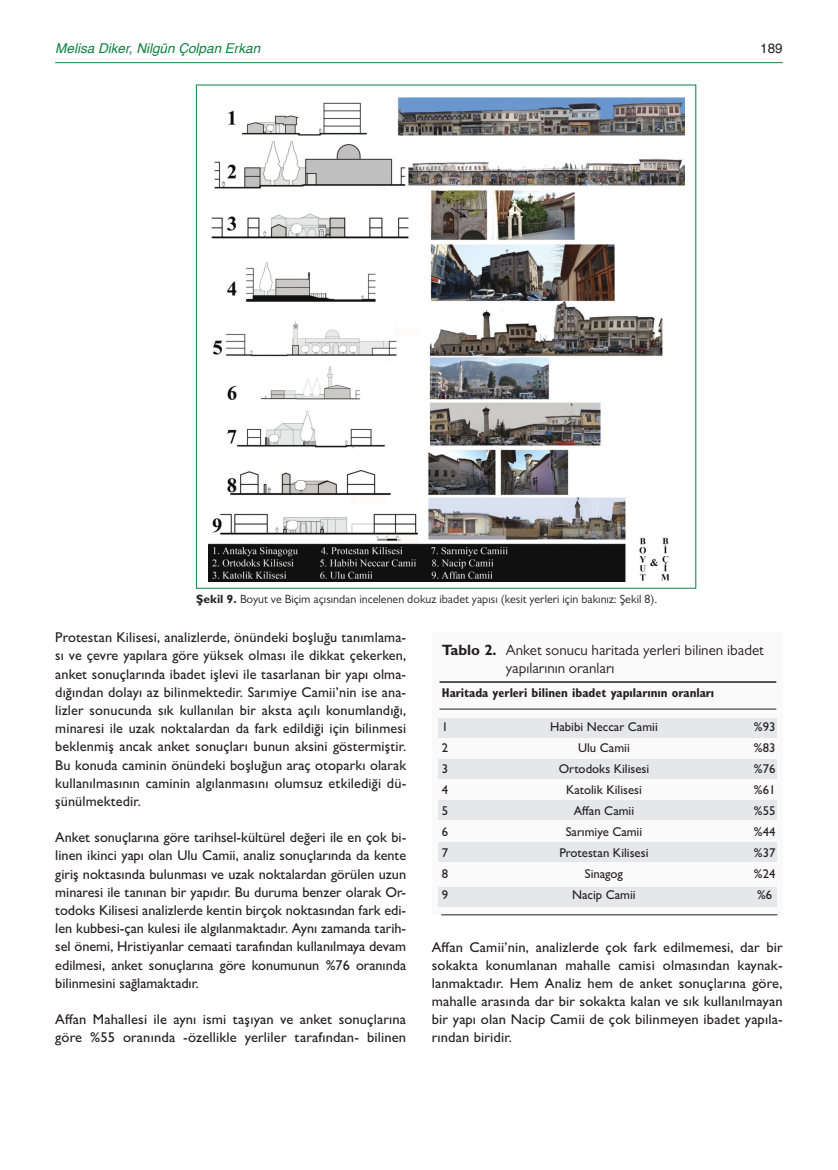
<style>
.page{position:relative;width:838px;height:1170px;background:#fff}
.page>*{position:absolute;margin:0;border:0;box-sizing:border-box;transform-origin:0 0}
.t1{font:15px/18px "Gill Sans MT Pro";color:#231f20}
.t2{font:500 14.25px/18.1px "Gill Sans MT Pro";letter-spacing:.01em;color:#231f20;text-align:justify}
.t3{font:italic 13.5px "Helvetica";color:#0e813f}
.t4{font:13.5px "Helvetica";color:#231f20}
.t5{font:500 12.75px "Gill Sans MT Pro";color:#231f20}
.t6{font:700 condensed 12.75px "Gill Sans MT Pro";color:#231f20}
.t7{font:12px "Gill Sans MT Pro";color:#231f20}
.s1{font-weight:700}
</style>
<div class="page">
<hr style="left:55px;top:62px;width:727px;height:1px;background:#0e813f">
<img style="left:208px;top:97px;width:476px;height:485px">
<div style="left:432px;top:632px;width:350px;height:283px;background:#fafafa"></div>
<div style="left:438px;top:718px;width:338px;height:19px;background:#e6e7e9"></div>
<div style="left:438px;top:759px;width:338px;height:19px;background:#e6e7e9"></div>
<div style="left:438px;top:800px;width:338px;height:20px;background:#e6e7e9"></div>
<div style="left:438px;top:842px;width:338px;height:19px;background:#e6e7e9"></div>
<div style="left:438px;top:887px;width:338px;height:19px;background:#e6e7e9"></div>
<hr style="left:439px;top:681px;width:337px;height:1px;background:#231f20">
<hr style="left:439px;top:708px;width:337px;height:1px;background:#231f20">
<hr style="left:441px;top:914px;width:336px;height:1px;background:#231f20">
<p class="t3" style="left:55px;top:37px;width:206px">Melisa Diker, Nilgün Çolpan Erkan</p>
<p class="t4" style="left:760px;top:38px;width:24px">189</p>
<p class="t7" style="left:196px;top:591px;width:463px"><span class="s1">Şekil 9.</span> Boyut ve Biçim açısından incelenen dokuz ibadet yapısı (kesit yerleri için bakınız: Şekil 8).</p>
<p class="t1" style="left:505px;top:641px;width:260px;text-indent:-64px"><span class="s1">Tablo 2.</span> Anket sonucu haritada yerleri bilinen ibadet yapılarının oranları</p>
<p class="t6" style="left:442px;top:685px;width:274px">Haritada yerleri bilinen ibadet yapılarının oranları</p>
<p class="t5" style="left:442px;top:719px;width:8px">1</p>
<p class="t5" style="left:550px;top:719px;width:109px">Habibi Neccar Camii</p>
<p class="t5" style="left:753px;top:719px;width:23px">%93</p>
<p class="t5" style="left:442px;top:740px;width:8px">2</p>
<p class="t5" style="left:578px;top:740px;width:53px">Ulu Camii</p>
<p class="t5" style="left:753px;top:740px;width:23px">%83</p>
<p class="t5" style="left:442px;top:761px;width:8px">3</p>
<p class="t5" style="left:558px;top:761px;width:92px">Ortodoks Kilisesi</p>
<p class="t5" style="left:753px;top:761px;width:23px">%76</p>
<p class="t5" style="left:442px;top:782px;width:8px">4</p>
<p class="t5" style="left:566px;top:782px;width:77px">Katolik Kilisesi</p>
<p class="t5" style="left:753px;top:782px;width:23px">%61</p>
<p class="t5" style="left:442px;top:803px;width:8px">5</p>
<p class="t5" style="left:574px;top:803px;width:62px">Affan Camii</p>
<p class="t5" style="left:753px;top:803px;width:23px">%55</p>
<p class="t5" style="left:442px;top:824px;width:8px">6</p>
<p class="t5" style="left:565px;top:824px;width:78px">Sarımiye Camii</p>
<p class="t5" style="left:753px;top:824px;width:23px">%44</p>
<p class="t5" style="left:442px;top:845px;width:8px">7</p>
<p class="t5" style="left:559px;top:845px;width:90px">Protestan Kilisesi</p>
<p class="t5" style="left:753px;top:845px;width:23px">%37</p>
<p class="t5" style="left:442px;top:866px;width:8px">8</p>
<p class="t5" style="left:585px;top:866px;width:40px">Sinagog</p>
<p class="t5" style="left:753px;top:866px;width:23px">%24</p>
<p class="t5" style="left:442px;top:887px;width:8px">9</p>
<p class="t5" style="left:572px;top:887px;width:65px">Nacip Camii</p>
<p class="t5" style="left:757px;top:887px;width:17px">%6</p>
<p class="t2" style="left:55px;top:628px;width:352px">Protestan Kilisesi, analizlerde, önündeki boşluğu tanımlama&shy;sı ve çevre yapılara göre yüksek olması ile dikkat çekerken, anket sonuçlarında ibadet işlevi ile tasarlanan bir yapı olma&shy;dığından dolayı az bilinmektedir. Sarımiye Camii’nin ise ana&shy;lizler sonucunda sık kullanılan bir aksta açılı konumlandığı, minaresi ile uzak noktalardan da fark edildiği için bilinmesi beklenmiş ancak anket sonuçları bunun aksini göstermiştir.<br>Bu konuda caminin önündeki boşluğun araç otoparkı olarak kullanılmasının caminin algılanmasını olumsuz etkilediği dü&shy;şünülmektedir.</p>
<p class="t2" style="left:55px;top:828px;width:352px">Anket sonuçlarına göre tarihsel-kültürel değeri ile en çok bi&shy;linen ikinci yapı olan Ulu Camii, analiz sonuçlarında da kente giriş noktasında bulunması ve uzak noktalardan görülen uzun minaresi ile tanınan bir yapıdır. Bu duruma benzer olarak Or&shy;todoks Kilisesi analizlerde kentin birçok noktasından fark edi&shy;len kubbesi-çan kulesi ile algılanmaktadır. Aynı zamanda tarih&shy;sel önemi, Hristiyanlar cemaati tarafından kullanılmaya devam edilmesi, anket sonuçlarına göre konumunun %76 oranında bilinmesini sağlamaktadır.</p>
<p class="t2" style="left:55px;top:1010px;width:352px">Affan Mahallesi ile aynı ismi taşıyan ve anket sonuçlarına göre %55 oranında -özellikle yerliler tarafından- bilinen</p>
<p class="t2" style="left:432px;top:938px;width:352px">Affan Camii’nin, analizlerde çok fark edilmemesi, dar bir sokakta konumlanan mahalle camisi olmasından kaynak&shy;lanmaktadır. Hem Analiz hem de anket sonuçlarına göre, mahalle arasında dar bir sokakta kalan ve sık kullanılmayan bir yapı olan Nacip Camii de çok bilinmeyen ibadet yapıla&shy;rından biridir.</p>
</div>
